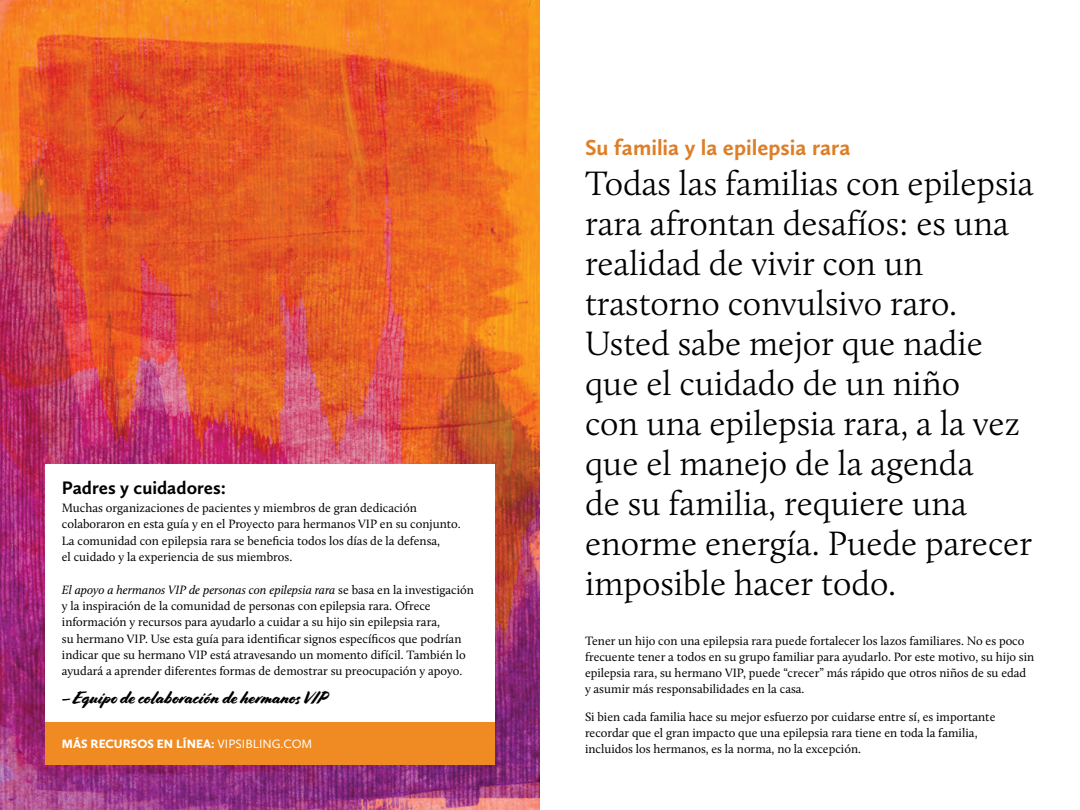
<style>
.page{position:relative;width:1080px;height:810px;background:#fff}
.page>*{position:absolute;margin:0;border:0;box-sizing:border-box;transform-origin:0 0}
.t1{font:300 35px/40px "Calluna";color:#000}
.t2{font:700 22.5px "Calluna Sans";color:#de7e26}
.t3{font:700 18.75px "Calluna Sans";color:#000}
.t4{font:17.5px "Cortado";color:#000}
.t5{font:12.5px/16.2px "Calluna";color:#000}
.t6{font:900 12.5px "Calluna Sans";color:#fff}
.s1{font-style:italic}
.s2{font-weight:400}
</style>
<div class="page">
<img style="left:0;top:0;width:540px;height:810px">
<div style="left:45px;top:464px;width:450px;height:259px;background:#fff"></div>
<div style="left:45px;top:723px;width:450px;height:42px;background:#ef8b22"></div>
<h3 class="t3" style="left:62px;top:476px;width:166px">Padres y cuidadores:</h3>
<p class="t5" style="left:62px;top:500px;width:400px">Muchas organizaciones de pacientes y miembros de gran dedicación colaboraron en esta guía y en el Proyecto para hermanos VIP en su conjunto.<br>La comunidad con epilepsia rara se beneficia todos los días de la defensa,<br>el cuidado y la experiencia de sus miembros.</p>
<p class="t5" style="left:62px;top:581px;width:414px"><span class="s1">El apoyo a hermanos VIP de personas con epilepsia rara</span> se basa en la investigación y la inspiración de la comunidad de personas con epilepsia rara. Ofrece información y recursos para ayudarlo a cuidar a su hijo sin epilepsia rara,<br>su hermano VIP. Use esta guía para identificar signos específicos que podrían indicar que su hermano VIP está atravesando un momento difícil. También lo ayudará a aprender diferentes formas de demostrar su preocupación y apoyo.</p>
<h3 class="t4" style="left:62px;top:687px;width:267px">– Equipo de colaboración de hermanos VIP</h3>
<p class="t6" style="left:62px;top:736px;width:252px">MÁS RECURSOS EN LÍNEA: <span class="s2">VIPSIBLING.COM</span></p>
<h2 class="t2" style="left:585px;top:133px;width:267px">Su familia y la epilepsia rara</h2>
<p class="t1" style="left:585px;top:163px;width:450px">Todas las familias con epilepsia rara afrontan desafíos: es una realidad de vivir con un trastorno convulsivo raro.<br>Usted sabe mejor que nadie que el cuidado de un niño<br>con una epilepsia rara, a la vez que el manejo de la agenda<br>de su familia, requiere una enorme energía. Puede parecer imposible hacer todo.</p>
<p class="t5" style="left:585px;top:632px;width:451px">Tener un hijo con una epilepsia rara puede fortalecer los lazos familiares. No es poco frecuente tener a todos en su grupo familiar para ayudarlo. Por este motivo, su hijo sin epilepsia rara, su hermano VIP, puede “crecer” más rápido que otros niños de su edad y asumir más responsabilidades en la casa.</p>
<p class="t5" style="left:585px;top:708px;width:412px">Si bien cada familia hace su mejor esfuerzo por cuidarse entre sí, es importante recordar que el gran impacto que una epilepsia rara tiene en toda la familia, incluidos los hermanos, es la norma, no la excepción.</p>
</div>
